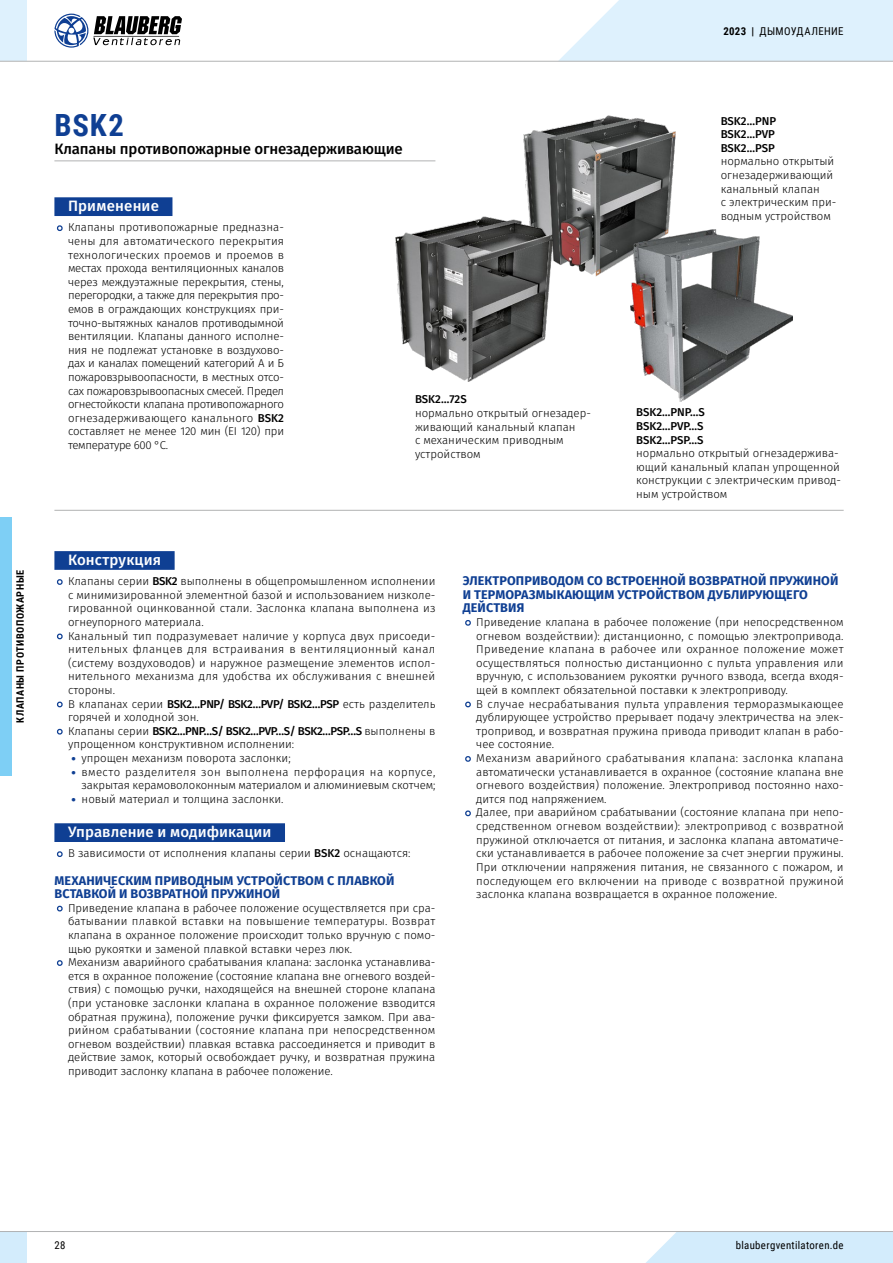
<style>
.page{position:relative;width:893px;height:1263px;background:#fff}
.page>*{position:absolute;margin:0;border:0;box-sizing:border-box;transform-origin:0 0}
.t1{font:700 30.6px "Roboto Condensed";color:#0f3f93}
.t2{font:500 15px "Fira Sans";letter-spacing:.005em;color:#fff}
.t3{font:500 15px "Fira Sans";letter-spacing:-.01em;color:#000}
.t4{font:700 12.6px/13.6px "Fira Sans";letter-spacing:.01em;color:#0f3f93}
.t5{font:300 11.4px/13.6px "Fira Sans";color:#000}
.t6{font:500 11.4px/13.6px "Fira Sans";color:#000;text-align:justify}
.t7{font:10.8px "Roboto Condensed";letter-spacing:.035em;color:#000}
.t8{font:700 10.2px "Roboto Condensed";letter-spacing:.055em;color:#000}
.s1{font-weight:500}
.s2{font-weight:700}
.s3{font-weight:700;font-size:12.6px;color:#0f3f93}
</style>
<div class="page">
<hr style="left:54px;top:160px;width:381px;height:1px;background:#b1b2b3">
<div style="left:54px;top:197px;width:118px;height:19px;background:#0f3f93"></div>
<svg style="left:56px;top:225px;width:7px;height:7px"></svg>
<div style="left:54px;top:551px;width:121px;height:19px;background:#0f3f93"></div>
<div style="left:54px;top:823px;width:231px;height:19px;background:#0f3f93"></div>
<svg style="left:57px;top:579px;width:6px;height:6px"></svg>
<svg style="left:56px;top:633px;width:7px;height:7px"></svg>
<svg style="left:56px;top:701px;width:7px;height:7px"></svg>
<svg style="left:56px;top:728px;width:7px;height:7px"></svg>
<svg style="left:56px;top:851px;width:7px;height:6px"></svg>
<svg style="left:56px;top:905px;width:7px;height:7px"></svg>
<svg style="left:57px;top:960px;width:6px;height:6px"></svg>
<hr style="left:54px;top:510px;width:790px;height:1px;background:#b1b2b3">
<svg style="left:465px;top:620px;width:6px;height:6px"></svg>
<svg style="left:465px;top:701px;width:6px;height:7px"></svg>
<svg style="left:465px;top:756px;width:6px;height:6px"></svg>
<svg style="left:465px;top:810px;width:6px;height:7px"></svg>
<img style="left:523px;top:116px;width:153px;height:161px">
<img style="left:630px;top:229px;width:163px;height:172px">
<img style="left:395px;top:217px;width:157px;height:165px">
<div style="left:646px;top:1232px;width:247px;height:31px;background:#d3ecfc"></div>
<div style="left:0;top:1231px;width:27px;height:32px;background:#d3ecfc"></div>
<hr style="left:0;top:1231px;width:893px;height:1px;background:#b1b2b3">
<div style="left:0;top:0;width:27px;height:61px;background:#def1fd"></div>
<svg style="left:54px;top:14px;width:128px;height:34px"></svg>
<hr style="left:0;top:61px;width:893px;height:1px;background:#b1b2b3">
<svg style="left:558px;top:0;width:335px;height:62px;background:#e0f1fb"></svg>
<div style="left:0;top:517px;width:12px;height:259px;background:#7ecff5"></div>
<p class="t8" style="left:13px;top:723px;width:154px;rotate:-90deg">КЛАПАНЫ ПРОТИВОПОЖАРНЫЕ</p>
<h1 class="t1" style="left:54px;top:104px;width:71px">BSK2</h1>
<h2 class="t3" style="left:54px;top:138px;width:350px">Клапаны противопожарные огнезадерживающие</h2>
<h2 class="t2" style="left:68px;top:195px;width:92px">Применение</h2>
<p class="t5" style="left:68px;top:221px;width:218px;text-align:justify">Клапаны противопожарные предназна&shy;чены для автоматического перекрытия технологических проемов и проемов в местах прохода вентиляционных каналов через междуэтажные перекрытия, стены, перегородки, а также для перекрытия про&shy;емов в ограждающих конструкциях при&shy;точно-вытяжных каналов противодымной вентиляции. Клапаны данного исполне&shy;ния не подлежат установке в воздухово&shy;дах и каналах помещений категорий А и Б пожаровзрывоопасности, в местных отсо&shy;сах пожаровзрывоопасных смесей. Предел огнестойкости клапана противопожарного огнезадерживающего канального <span class="s1">BSK2 </span>составляет не менее 120 мин (ЕI 120) при температуре 600 °С.</p>
<p class="t6" style="left:415px;top:393px;width:53px">BSK2…72S</p>
<p class="t5" style="left:415px;top:407px;width:177px">нормально открытый огнезадер&shy;живающий канальный клапан<br>с механическим приводным устройством</p>
<p class="t7" style="left:723px;top:23px;width:122px"><span class="s2">2023 |</span> ДЫМОУДАЛЕНИЕ</p>
<p class="t6" style="left:721px;top:115px;width:57px">BSK2…PNP BSK2…PVP BSK2…PSP</p>
<p class="t5" style="left:721px;top:156px;width:117px">нормально открытый огнезадерживающий канальный клапан<br>с электрическим при&shy;водным устройством</p>
<p class="t6" style="left:636px;top:406px;width:70px">BSK2…PNP…S BSK2…PVP…S BSK2…PSP…S</p>
<p class="t5" style="left:636px;top:447px;width:205px;text-align:justify">нормально открытый огнезадержива&shy;ющий канальный клапан упрощенной конструкции с электрическим привод&shy;ным устройством</p>
<h2 class="t2" style="left:68px;top:549px;width:94px">Конструкция</h2>
<p class="t5" style="left:68px;top:575px;width:369px">Клапаны серии <span class="s1">BSK2</span> выполнены в общепромышленном исполнении с минимизированной элементной базой и использованием низколе&shy;гированной оцинкованной стали. Заслонка клапана выполнена из огнеупорного материала.<br>Канальный тип подразумевает наличие у корпуса двух присоеди&shy;нительных фланцев для встраивания в вентиляционный канал (систему воздуховодов) и наружное размещение элементов испол&shy;нительного механизма для удобства их обслуживания с внешней стороны.<br>В клапанах серии <span class="s1">BSK2…PNP/ BSK2…PVP/ BSK2…PSP</span> есть разделитель горячей и холодной зон.<br>Клапаны серии <span class="s1">BSK2…PNP…S/ BSK2…PVP…S/ BSK2…PSP…S</span> выполнены в упрощенном конструктивном исполнении:</p>
<p class="t5" style="left:71px;top:752px;width:221px"><span class="s3">•</span> упрощен механизм поворота заслонки;</p>
<p class="t5" style="left:71px;top:766px;width:365px;text-align:right"><span class="s3">•</span> вместо разделителя зон выполнена перфорация на корпусе, закрытая керамоволоконным материалом и алюминиевым скотчем;</p>
<p class="t5" style="left:71px;top:793px;width:214px"><span class="s3">•</span> новый материал и толщина заслонки.</p>
<h2 class="t2" style="left:68px;top:821px;width:205px">Управление и модификации</h2>
<p class="t5" style="left:68px;top:847px;width:344px">В зависимости от исполнения клапаны серии <span class="s1">BSK2</span> оснащаются:</p>
<p class="t4" style="left:54px;top:874px;width:341px">МЕХАНИЧЕСКИМ ПРИВОДНЫМ УСТРОЙСТВОМ С ПЛАВКОЙ<br>ВСТАВКОЙ И ВОЗВРАТНОЙ ПРУЖИНОЙ</p>
<p class="t5" style="left:68px;top:902px;width:369px">Приведение клапана в рабочее положение осуществляется при сра&shy;батывании плавкой вставки на повышение температуры. Возврат клапана в охранное положение происходит только вручную с помо&shy;щью рукоятки и заменой плавкой вставки через люк.<br>Механизм аварийного срабатывания клапана: заслонка устанавлива&shy;ется в охранное положение (состояние клапана вне огневого воздей&shy;ствия) с помощью ручки, находящейся на внешней стороне клапана (при установке заслонки клапана в охранное положение взводится обратная пружина), положение ручки фиксируется замком. При ава&shy;рийном срабатывании (состояние клапана при непосредственном огневом воздействии) плавкая вставка рассоединяется и приводит в действие замок, который освобождает ручку, и возвратная пружина приводит заслонку клапана в рабочее положение.</p>
<p class="t4" style="left:463px;top:575px;width:377px">ЭЛЕКТРОПРИВОДОМ СО ВСТРОЕННОЙ ВОЗВРАТНОЙ ПРУЖИНОЙ<br>И ТЕРМОРАЗМЫКАЮЩИМ УСТРОЙСТВОМ ДУБЛИРУЮЩЕГО<br>ДЕЙСТВИЯ</p>
<p class="t5" style="left:476px;top:616px;width:369px">Приведение клапана в рабочее положение (при непосредственном огневом воздействии): дистанционно, с помощью электропривода.<br>Приведение клапана в рабочее или охранное положение может осуществляться полностью дистанционно с пульта управления или вручную, с использованием рукоятки ручного взвода, всегда входя&shy;щей в комплект обязательной поставки к электроприводу.<br>В случае несрабатывания пульта управления терморазмыкающее дублирующее устройство прерывает подачу электричества на элек&shy;тропривод, и возвратная пружина привода приводит клапан в рабо&shy;чее состояние.<br>Механизм аварийного срабатывания клапана: заслонка клапана автоматически устанавливается в охранное (состояние клапана вне огневого воздействия) положение. Электропривод постоянно нахо&shy;дится под напряжением.<br>Далее, при аварийном срабатывании (состояние клапана при непо&shy;средственном огневом воздействии): электропривод с возвратной пружиной отключается от питания, и заслонка клапана автоматиче&shy;ски устанавливается в рабочее положение за счет энергии пружины.<br>При отключении напряжения питания, не связанного с пожаром, и последующем его включении на приводе с возвратной пружиной заслонка клапана возвращается в охранное положение.</p>
<p class="t7" style="left:54px;top:1238px;width:13px">28</p>
<p class="t7" style="left:736px;top:1238px;width:109px">blaubergventilatoren.de</p>
</div>
